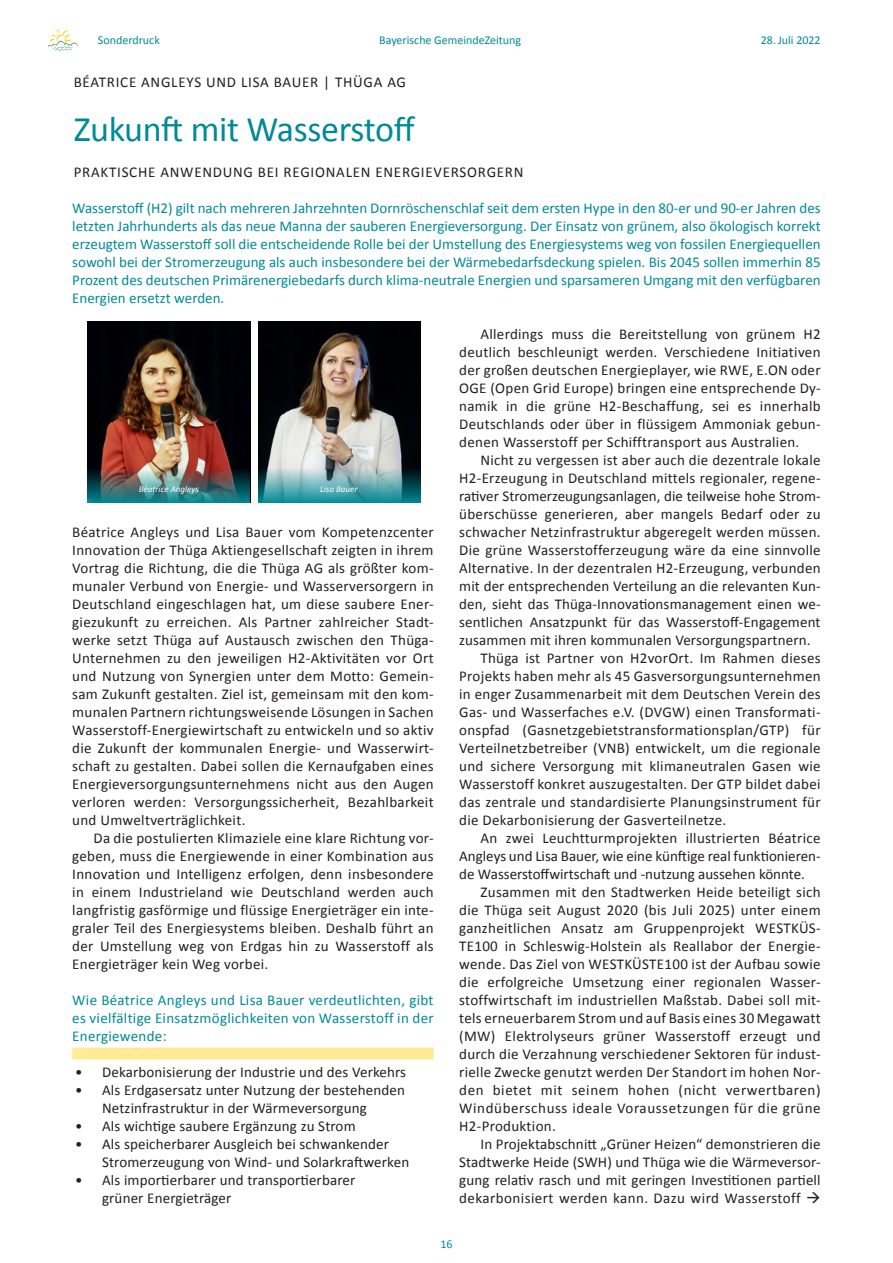
<style>
.page{position:relative;width:893px;height:1263px;background:#fff}
.page>*{position:absolute;margin:0;border:0;box-sizing:border-box;transform-origin:0 0}
.t1{font:36px "Calibri";letter-spacing:-.01em;color:#008a97}
.t2{font:15px/18px "Calibri";letter-spacing:.02em;color:#231f20;text-align:justify}
.t3{font:15px/18px "Calibri";color:#008a97;text-align:justify}
.t4{font:15px "Calibri";color:#231f20}
.t5{font:15px "Calibri";letter-spacing:.04em;color:#231f20}
.t6{font:15px "Calibri";letter-spacing:.05em;color:#231f20}
.t7{font:12px "Calibri";color:#008a97}
.t8{font:italic 9px "Calibri";color:#fff}
</style>
<div class="page">
<svg style="left:56px;top:29px;width:10px;height:6px"></svg>
<div style="left:72px;top:1047px;width:362px;height:12px;background:#ffeb96"></div>
<img style="left:88px;top:321px;width:162px;height:147px">
<img style="left:88px;top:468px;width:162px;height:34px">
<img style="left:259px;top:321px;width:162px;height:147px">
<svg style="left:259px;top:468px;width:162px;height:34px;background:#5a9da3"></svg>
<p class="t7" style="left:98px;top:32px;width:64px">Sonderdruck</p>
<p class="t7" style="left:379px;top:32px;width:143px">Bayerische GemeindeZeitung</p>
<p class="t7" style="left:761px;top:32px;width:61px">28. Juli 2022</p>
<p class="t6" style="left:74px;top:73px;width:334px">BÉATRICE ANGLEYS UND LISA BAUER | THÜGA AG</p>
<h1 class="t1" style="left:74px;top:107px;width:343px">Zukunft mit Wasserstoff</h1>
<p class="t6" style="left:74px;top:163px;width:451px">PRAKTISCHE ANWENDUNG BEI REGIONALEN ENERGIEVERSORGERN</p>
<p class="t3" style="left:72px;top:198px;width:750px">Wasserstoff (H2) gilt nach mehreren Jahrzehnten Dornröschenschlaf seit dem ersten Hype in den 80-er und 90-er Jahren des letzten Jahrhunderts als das neue Manna der sauberen Energieversorgung. Der Einsatz von grünem, also ökologisch korrekt erzeugtem Wasserstoff soll die entscheidende Rolle bei der Umstellung des Energiesystems weg von fossilen Energiequellen sowohl bei der Stromerzeugung als auch insbesondere bei der Wärmebedarfsdeckung spielen. Bis 2045 sollen immerhin 85<br>Prozent des deutschen Primärenergiebedarfs durch klima-neutrale Energien und sparsameren Umgang mit den verfügbaren Energien ersetzt werden.</p>
<p class="t8" style="left:139px;top:483px;width:62px">Béatrice Angleys</p>
<p class="t8" style="left:320px;top:483px;width:39px">Lisa Bauer</p>
<p class="t2" style="left:72px;top:522px;width:363px">Béatrice Angleys und Lisa Bauer vom Kompetenzcenter Innovation der Thüga Aktiengesellschaft zeigten in ihrem Vortrag die Richtung, die die Thüga AG als größter kom&shy;munaler Verbund von Energie- und Wasserversorgern in Deutschland eingeschlagen hat, um diese saubere Ener&shy;giezukunft zu erreichen. Als Partner zahlreicher Stadt&shy;werke setzt Thüga auf Austausch zwischen den Thüga-Unternehmen zu den jeweiligen H2-Aktivitäten vor Ort und Nutzung von Synergien unter dem Motto: Gemein&shy;sam Zukunft gestalten. Ziel ist, gemeinsam mit den kom&shy;munalen Partnern richtungsweisende Lösungen in Sachen Wasserstoff-Energiewirtschaft zu entwickeln und so aktiv die Zukunft der kommunalen Energie- und Wasserwirt&shy;schaft zu gestalten. Dabei sollen die Kernaufgaben eines Energieversorgungsunternehmens nicht aus den Augen verloren werden: Versorgungssicherheit, Bezahlbarkeit und Umweltverträglichkeit.</p>
<p class="t2" style="left:72px;top:828px;width:363px;text-indent:21px">Da die postulierten Klimaziele eine klare Richtung vor&shy;geben, muss die Energiewende in einer Kombination aus Innovation und Intelligenz erfolgen, denn insbesondere in einem Industrieland wie Deutschland werden auch langfristig gasförmige und flüssige Energieträger ein inte&shy;graler Teil des Energiesystems bleiben. Deshalb führt an der Umstellung weg von Erdgas hin zu Wasserstoff als Energieträger kein Weg vorbei.</p>
<p class="t3" style="left:72px;top:990px;width:363px">Wie Béatrice Angleys und Lisa Bauer verdeutlichten, gibt es vielfältige Einsatzmöglichkeiten von Wasserstoff in der Energiewende:</p>
<p class="t2" style="left:75px;top:1062px;width:333px">• Dekarbonisierung der Industrie und des Verkehrs</p>
<p class="t2" style="left:102px;top:1080px;width:304px;text-indent:-27px">• Als Erdgasersatz unter Nutzung der bestehenden<br>Netzinfrastruktur in der Wärmeversorgung</p>
<p class="t2" style="left:75px;top:1116px;width:282px">• Als wichtige saubere Ergänzung zu Strom</p>
<p class="t2" style="left:102px;top:1134px;width:309px;text-indent:-27px">• Als speicherbarer Ausgleich bei schwankender<br>Stromerzeugung von Wind- und Solarkraftwerken</p>
<p class="t2" style="left:102px;top:1170px;width:255px;text-indent:-27px">• Als importierbarer und transportierbarer grüner Energieträger</p>
<p class="t2" style="left:459px;top:324px;width:363px;text-indent:21px">Allerdings muss die Bereitstellung von grünem H2 deutlich beschleunigt werden. Verschiedene Initiativen der großen deutschen Energieplayer, wie RWE, E.ON oder OGE (Open Grid Europe) bringen eine entsprechende Dy&shy;namik in die grüne H2-Beschaffung, sei es innerhalb Deutschlands oder über in flüssigem Ammoniak gebun&shy;denen Wasserstoff per Schifftransport aus Australien.</p>
<p class="t2" style="left:480px;top:450px;width:342px">Nicht zu vergessen ist aber auch die dezentrale lokale</p>
<p class="t2" style="left:459px;top:468px;width:363px">H2-Erzeugung in Deutschland mittels regionaler, regene-</p>
<p class="t4" style="left:459px;top:487px;width:363px">rativer Stromerzeugungsanlagen, die teilweise hohe Strom-</p>
<p class="t2" style="left:459px;top:504px;width:363px">überschüsse generieren, aber mangels Bedarf oder zu</p>
<p class="t2" style="left:459px;top:522px;width:363px">schwacher Netzinfrastruktur abgeregelt werden müssen.</p>
<p class="t2" style="left:459px;top:540px;width:363px">Die grüne Wasserstofferzeugung wäre da eine sinnvolle</p>
<p class="t2" style="left:459px;top:558px;width:363px">Alternative. In der dezentralen H2-Erzeugung, verbunden</p>
<p class="t2" style="left:459px;top:576px;width:363px">mit der entsprechenden Verteilung an die relevanten Kun-</p>
<p class="t2" style="left:459px;top:594px;width:363px">den, sieht das Thüga-Innovationsmanagement einen we-</p>
<p class="t2" style="left:459px;top:612px;width:363px">sentlichen Ansatzpunkt für das Wasserstoff-Engagement</p>
<p class="t2" style="left:459px;top:630px;width:353px">zusammen mit ihren kommunalen Versorgungspartnern.</p>
<p class="t2" style="left:480px;top:648px;width:342px">Thüga ist Partner von H2vorOrt. Im Rahmen dieses</p>
<p class="t2" style="left:459px;top:666px;width:363px">Projekts haben mehr als 45 Gasversorgungsunternehmen</p>
<p class="t2" style="left:459px;top:684px;width:363px">in enger Zusammenarbeit mit dem Deutschen Verein des</p>
<p class="t2" style="left:459px;top:702px;width:363px">Gas- und Wasserfaches e.V. (DVGW) einen Transformati-</p>
<p class="t2" style="left:459px;top:720px;width:363px">onspfad (Gasnetzgebietstransformationsplan/GTP) für</p>
<p class="t2" style="left:459px;top:738px;width:363px">Verteilnetzbetreiber (VNB) entwickelt, um die regionale</p>
<p class="t2" style="left:459px;top:756px;width:363px">und sichere Versorgung mit klimaneutralen Gasen wie</p>
<p class="t2" style="left:459px;top:774px;width:363px">Wasserstoff konkret auszugestalten. Der GTP bildet dabei</p>
<p class="t2" style="left:459px;top:792px;width:363px">das zentrale und standardisierte Planungsinstrument für</p>
<p class="t2" style="left:459px;top:810px;width:269px">die Dekarbonisierung der Gasverteilnetze.</p>
<p class="t2" style="left:480px;top:828px;width:342px">An zwei Leuchtturmprojekten illustrierten Béatrice</p>
<p class="t4" style="left:459px;top:847px;width:363px">Angleys und Lisa Bauer, wie eine künftige real funktionieren-</p>
<p class="t4" style="left:459px;top:865px;width:347px">de Wasserstoffwirtschaft und -nutzung aussehen könnte.</p>
<p class="t2" style="left:480px;top:882px;width:342px">Zusammen mit den Stadtwerken Heide beteiligt sich</p>
<p class="t2" style="left:459px;top:900px;width:363px">die Thüga seit August 2020 (bis Juli 2025) unter einem</p>
<p class="t2" style="left:459px;top:918px;width:363px">ganzheitlichen Ansatz am Gruppenprojekt WESTKÜS-</p>
<p class="t2" style="left:459px;top:936px;width:363px">TE100 in Schleswig-Holstein als Reallabor der Energie-</p>
<p class="t2" style="left:459px;top:954px;width:363px">wende. Das Ziel von WESTKÜSTE100 ist der Aufbau sowie</p>
<p class="t2" style="left:459px;top:972px;width:363px">die erfolgreiche Umsetzung einer regionalen Wasser-</p>
<p class="t2" style="left:459px;top:990px;width:363px">stoffwirtschaft im industriellen Maßstab. Dabei soll mit-</p>
<p class="t2" style="left:459px;top:1008px;width:363px">tels erneuerbarem Strom und auf Basis eines 30 Megawatt</p>
<p class="t2" style="left:459px;top:1026px;width:363px">(MW) Elektrolyseurs grüner Wasserstoff erzeugt und</p>
<p class="t2" style="left:459px;top:1044px;width:363px">durch die Verzahnung verschiedener Sektoren für indust-</p>
<p class="t2" style="left:459px;top:1062px;width:363px">rielle Zwecke genutzt werden Der Standort im hohen Nor-</p>
<p class="t5" style="left:459px;top:1081px;width:363px">den bietet mit seinem hohen (nicht verwertbaren)</p>
<p class="t5" style="left:459px;top:1099px;width:363px">Windüberschuss ideale Voraussetzungen für die grüne</p>
<p class="t2" style="left:459px;top:1116px;width:98px">H2-Produktion.</p>
<p class="t2" style="left:480px;top:1134px;width:342px">In Projektabschnitt „Grüner Heizen“ demonstrieren die</p>
<p class="t2" style="left:459px;top:1152px;width:363px">Stadtwerke Heide (SWH) und Thüga wie die Wärmeversor-</p>
<p class="t2" style="left:459px;top:1170px;width:363px">gung relativ rasch und mit geringen Investitionen partiell</p>
<p class="t2" style="left:459px;top:1188px;width:363px">dekarbonisiert werden kann. Dazu wird Wasserstoff →</p>
<p class="t7" style="left:440px;top:1236px;width:14px">16</p>
</div>
